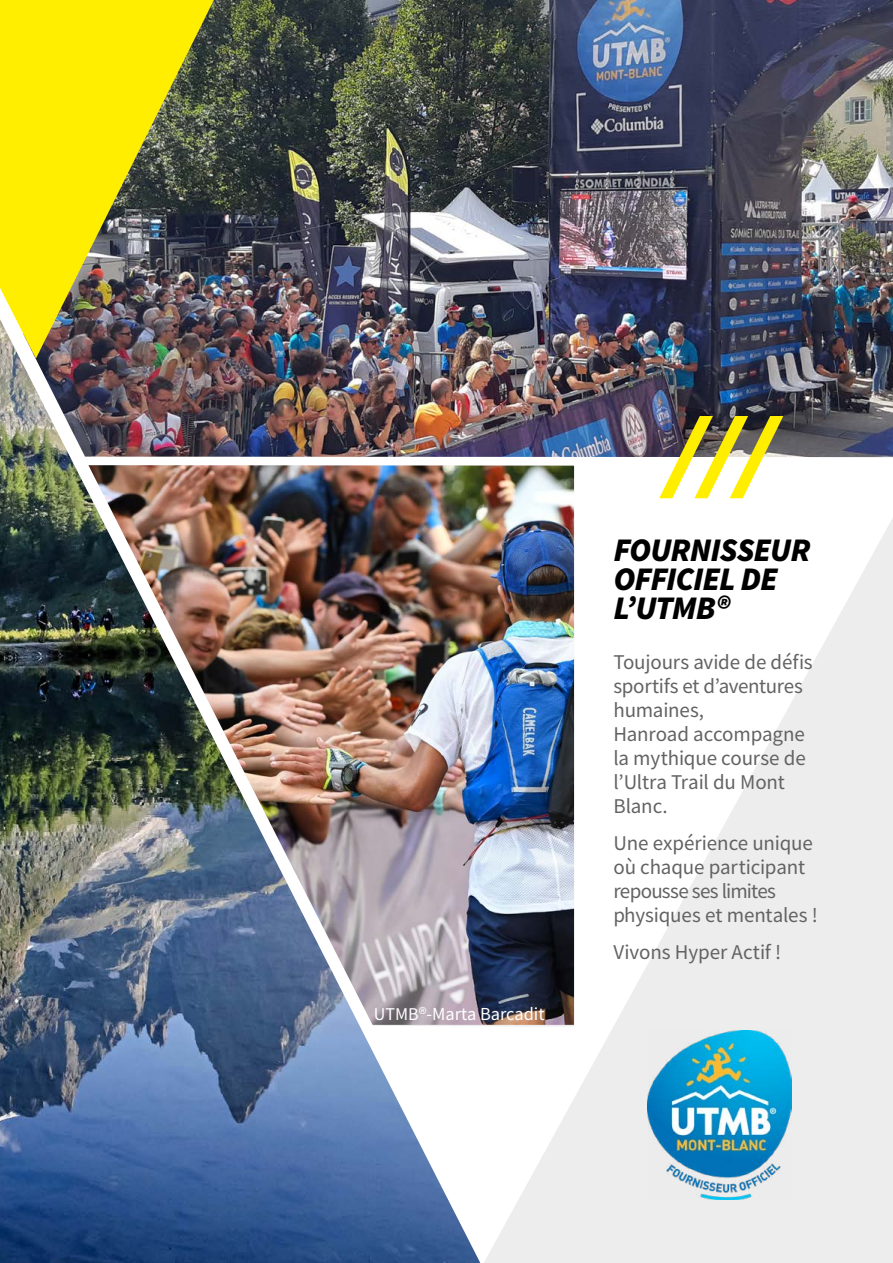
<style>
.page{position:relative;width:893px;height:1263px;background:#fff}
.page>*{position:absolute;margin:0;border:0;box-sizing:border-box;transform-origin:0 0}
.t1{font:italic 900 33px/29.2px "Source Sans Pro";letter-spacing:-.035em;color:#000}
.t2{font:21px/24px "Source Sans Pro";letter-spacing:-.01em;color:#646363}
.t3{font:18.3px "Source Sans Pro";color:#fff}
.s1{font-size:18px}
</style>
<div class="page">
<img style="left:0;top:358px;width:480px;height:905px">
<img style="left:23px;top:0;width:870px;height:457px">
<img style="left:0;top:0;width:214px;height:358px">
<svg style="left:484px;top:517px;width:409px;height:746px;fill:#ededed"></svg>
<img style="left:648px;top:1031px;width:143px;height:168px">
<img style="left:88px;top:465px;width:486px;height:560px">
<svg style="left:659px;top:416px;width:124px;height:82px"></svg>
<p class="t3" style="left:374px;top:1003px;width:172px"><span class="s1">UTMB</span>®-Marta Barcadit</p>
<h1 class="t1" style="left:613px;top:534px;width:199px">FOURNISSEUR<br>OFFICIEL DE<br>L’UTMB®</h1>
<p class="t2" style="left:613px;top:650px;width:201px">Toujours avide de défis sportifs et d’aventures humaines,<br>Hanroad accompagne la mythique course de l’Ultra Trail du Mont<br>Blanc.</p>
<p class="t2" style="left:613px;top:831px;width:206px">Une expérience unique où chaque participant repousse ses limites physiques et mentales !</p>
<p class="t2" style="left:613px;top:940px;width:169px">Vivons Hyper Actif !</p>
</div>
